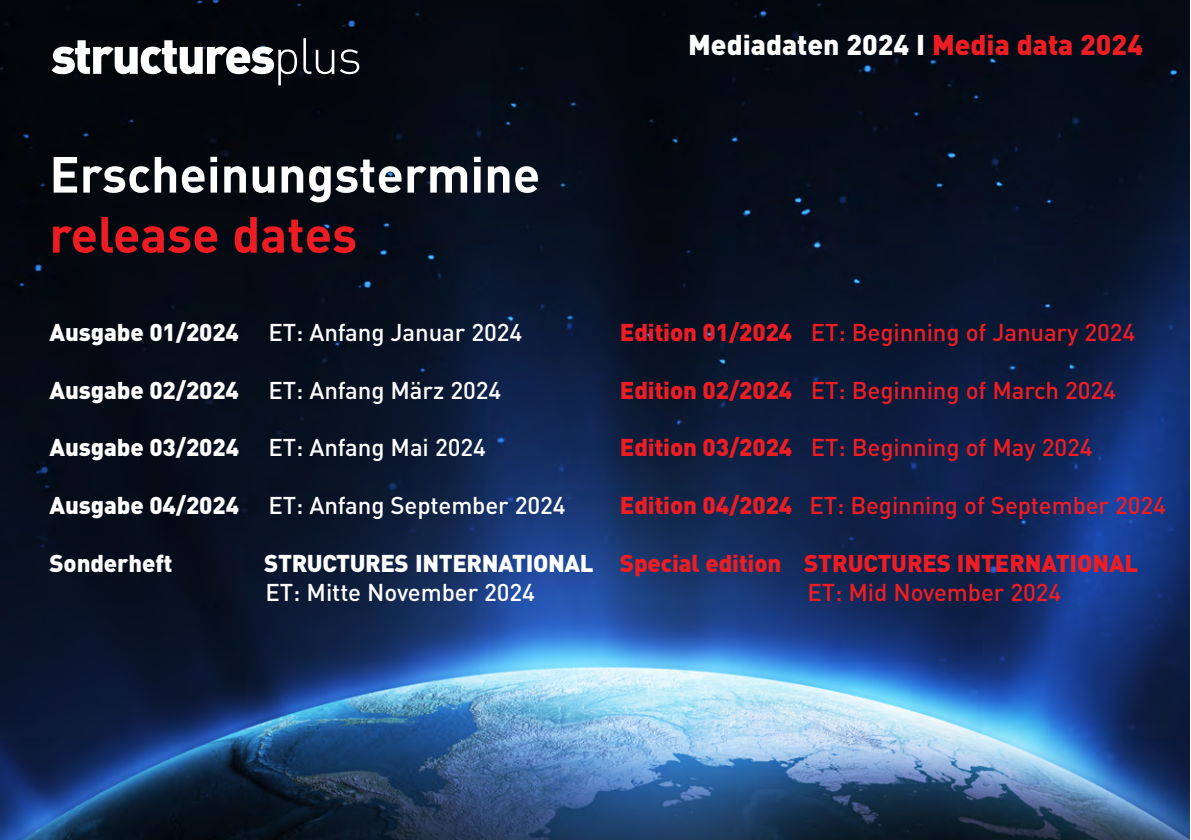
<style>
.page{position:relative;width:1191px;height:840px;background:#fff}
.page>*{position:absolute;margin:0;border:0;box-sizing:border-box;transform-origin:0 0}
.t1{font:700 50px "FFDIN";color:#fff}
.t2{font:50px "FFDIN Black Alternate";letter-spacing:-.04em;color:#fff}
.t3{font:700 50px "FFDIN";color:#ee1d23}
.t4{font:900 28.2px "FFDIN";color:#fff}
.t5{font:500 24px "FFDIN";letter-spacing:-.005em;color:#ee1d23}
.t6{font:500 24px "FFDIN";letter-spacing:-.005em;color:#fff}
.t7{font:900 24px "FFDIN";letter-spacing:-.005em;color:#ee1d23}
.t8{font:900 24px "FFDIN";letter-spacing:-.015em;color:#fff}
.s1{font-family:"FFDIN Light Alternate"}
.s2{color:#ee1d23}
.s3{font-weight:900}
</style>
<div class="page">
<img style="left:0;top:0;width:1189px;height:839px">
<p class="t2" style="left:51px;top:38px;width:312px">structures<span class="s1">plus</span></p>
<p class="t4" style="left:688px;top:34px;width:456px">Mediadaten 2024 I <span class="s2">Media data 2024</span></p>
<p class="t1" style="left:49px;top:157px;width:492px">Erscheinungstermine</p>
<p class="t3" style="left:49px;top:217px;width:309px">release dates</p>
<p class="t6" style="left:49px;top:324px;width:474px"><span class="s3">Ausgabe 01/2024</span> ET: Anfang Januar 2024</p>
<p class="t6" style="left:49px;top:381px;width:453px"><span class="s3">Ausgabe 02/2024</span> ET: Anfang März 2024</p>
<p class="t6" style="left:49px;top:439px;width:438px"><span class="s3">Ausgabe 03/2024</span> ET: Anfang Mai 2024</p>
<p class="t6" style="left:49px;top:496px;width:518px"><span class="s3">Ausgabe 04/2024</span> ET: Anfang September 2024</p>
<p class="t8" style="left:50px;top:554px;width:125px">Sonderheft</p>
<p class="t8" style="left:264px;top:554px;width:331px">STRUCTURES INTERNATIONAL</p>
<p class="t6" style="left:266px;top:583px;width:271px">ET: Mitte November 2024</p>
<p class="t5" style="left:620px;top:324px;width:517px"><span class="s3">Edition 01/2024</span> ET: Beginning of January 2024</p>
<p class="t5" style="left:620px;top:381px;width:497px"><span class="s3">Edition 02/2024</span> ET: Beginning of March 2024</p>
<p class="t5" style="left:620px;top:439px;width:474px"><span class="s3">Edition 03/2024</span> ET: Beginning of May 2024</p>
<p class="t5" style="left:620px;top:496px;width:547px"><span class="s3">Edition 04/2024</span> ET: Beginning of September 2024</p>
<p class="t7" style="left:620px;top:554px;width:520px">Special edition STRUCTURES INTERNATIONAL</p>
<p class="t5" style="left:807px;top:583px;width:255px">ET: Mid November 2024</p>
</div>
